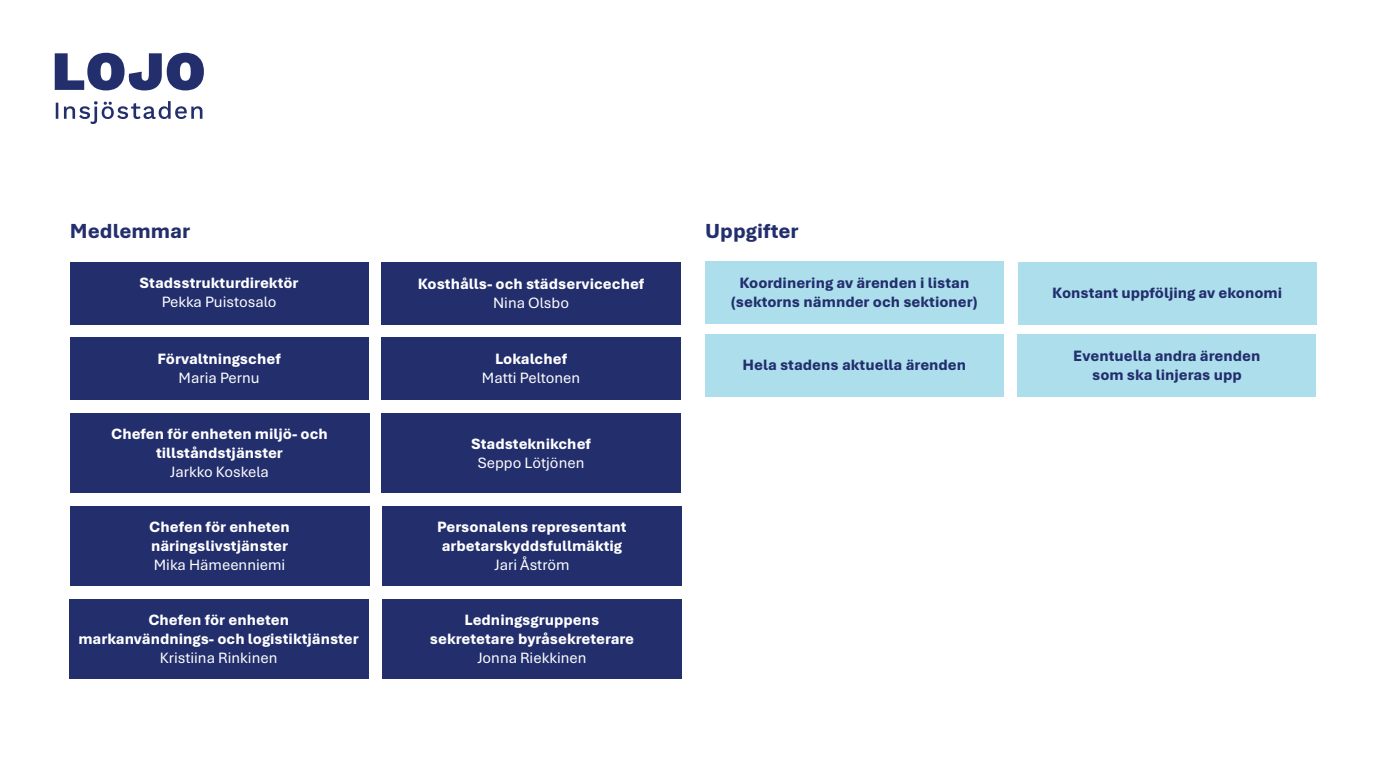
<style>
.page{position:relative;width:1386px;height:780px;background:#fff}
.page>*{position:absolute;margin:0;border:0;box-sizing:border-box;transform-origin:0 0}
.t1{font:800 21.44px "Aptos";color:#232e6d}
.t2{font:800 15.75px/18.9px "Aptos";color:#fff;text-align:center}
.t3{font:800 15.75px/18.9px "Aptos";color:#232e6d;text-align:center}
.t4{font:15.75px "Aptos";color:#fff}
.s1{font-weight:400}
</style>
<div class="page">
<svg style="left:55px;top:53px;width:149px;height:71px"></svg>
<div style="left:70px;top:262px;width:298px;height:62px;background:#232e6d"></div>
<div style="left:70px;top:338px;width:298px;height:62px;background:#232e6d"></div>
<div style="left:70px;top:413px;width:299px;height:79px;background:#232e6d"></div>
<div style="left:70px;top:506px;width:299px;height:79px;background:#232e6d"></div>
<div style="left:69px;top:599px;width:299px;height:79px;background:#232e6d"></div>
<div style="left:381px;top:262px;width:299px;height:62px;background:#232e6d"></div>
<div style="left:381px;top:413px;width:299px;height:79px;background:#232e6d"></div>
<div style="left:381px;top:338px;width:299px;height:62px;background:#232e6d"></div>
<div style="left:382px;top:506px;width:299px;height:79px;background:#232e6d"></div>
<div style="left:382px;top:599px;width:299px;height:79px;background:#232e6d"></div>
<div style="left:705px;top:261px;width:298px;height:62px;background:#acdeec"></div>
<div style="left:705px;top:334px;width:298px;height:62px;background:#acdeec"></div>
<div style="left:1018px;top:262px;width:298px;height:62px;background:#acdeec"></div>
<div style="left:1017px;top:334px;width:298px;height:62px;background:#acdeec"></div>
<p class="t1" style="left:70px;top:216px;width:122px">Medlemmar</p>
<p class="t1" style="left:705px;top:216px;width:95px">Uppgifter</p>
<p class="t2" style="left:140px;top:273px;width:160px">Stadsstrukturdirektör</p>
<p class="t4" style="left:162px;top:291px;width:116px">Pekka Puistosalo</p>
<p class="t3" style="left:731px;top:272px;width:248px">Koordinering av ärenden i listan (sektorns nämnder och sektioner)</p>
<p class="t2" style="left:418px;top:273px;width:228px">Kosthålls- och städservicechef<br><span class="s1">Nina Olsbo</span></p>
<p class="t2" style="left:157px;top:348px;width:125px">Förvaltningschef</p>
<p class="t4" style="left:179px;top:366px;width:83px">Maria Pernu</p>
<p class="t2" style="left:111px;top:424px;width:218px">Chefen för enheten miljö- och tillståndstjänster<br><span class="s1">Jarkko Koskela</span></p>
<p class="t2" style="left:149px;top:517px;width:142px;text-align:justify">Chefen för enheten näringslivstjänster <span class="s1">Mika Hämeenniemi</span></p>
<p class="t2" style="left:78px;top:609px;width:282px">Chefen för enheten markanvändnings- och logistiktjänster<br><span class="s1">Kristiina Rinkinen</span></p>
<p class="t2" style="left:495px;top:349px;width:74px">Lokalchef</p>
<p class="t4" style="left:482px;top:367px;width:100px">Matti Peltonen</p>
<p class="t2" style="left:471px;top:433px;width:121px">Stadsteknikchef</p>
<p class="t4" style="left:478px;top:451px;width:108px">Seppo Lötjönen</p>
<p class="t2" style="left:437px;top:517px;width:191px">Personalens representant arbetarskyddsfullmäktig<br><span class="s1">Jari Åström</span></p>
<p class="t2" style="left:430px;top:609px;width:206px">Ledningsgruppens sekretetare byråsekreterare<br><span class="s1">Jonna Riekkinen</span></p>
<p class="t3" style="left:742px;top:355px;width:225px">Hela stadens aktuella ärenden</p>
<p class="t3" style="left:1052px;top:283px;width:231px">Konstant uppföljing av ekonomi</p>
<p class="t3" style="left:1073px;top:345px;width:188px">Eventuella andra ärenden som ska linjeras upp</p>
</div>
